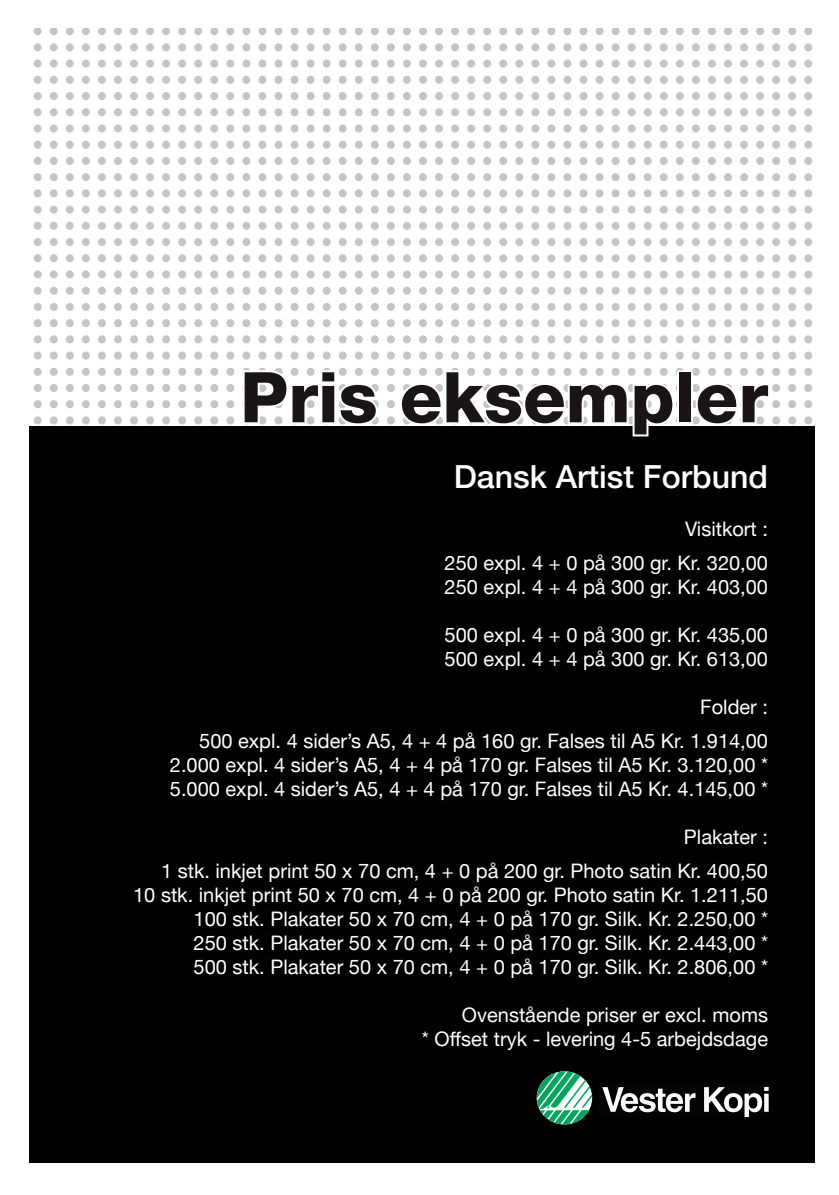
<style>
.page{position:relative;width:839px;height:1195px;background:#fff}
.page>*{position:absolute;margin:0;border:0;box-sizing:border-box;transform-origin:0 0}
.t1{font:800 70px "Helvetica Neue";color:#1a1415}
.t2{font:500 32px "Helvetica Neue";color:#fff}
.t3{font:20px/24px "Helvetica Neue";color:#fff;text-align:right}
</style>
<div class="page">
<div style="left:29px;top:29px;width:785px;height:1134px;background:#000"></div>
<div style="left:29px;top:29px;width:785px;height:397px;background:#fff"></div>
<svg style="left:33px;top:29px;width:9px;height:396px"></svg>
<svg style="left:50px;top:29px;width:8px;height:396px"></svg>
<svg style="left:66px;top:29px;width:8px;height:396px"></svg>
<svg style="left:82px;top:29px;width:8px;height:396px"></svg>
<svg style="left:98px;top:29px;width:8px;height:396px"></svg>
<svg style="left:114px;top:29px;width:8px;height:396px"></svg>
<svg style="left:130px;top:29px;width:8px;height:396px"></svg>
<svg style="left:146px;top:29px;width:8px;height:396px"></svg>
<svg style="left:162px;top:29px;width:8px;height:396px"></svg>
<svg style="left:178px;top:29px;width:8px;height:396px"></svg>
<svg style="left:194px;top:29px;width:8px;height:396px"></svg>
<svg style="left:210px;top:29px;width:8px;height:396px"></svg>
<svg style="left:226px;top:29px;width:8px;height:396px"></svg>
<svg style="left:788px;top:29px;width:8px;height:396px"></svg>
<svg style="left:804px;top:29px;width:8px;height:396px"></svg>
<svg style="left:242px;top:29px;width:137px;height:396px"></svg>
<svg style="left:387px;top:29px;width:296px;height:408px"></svg>
<svg style="left:692px;top:29px;width:88px;height:396px"></svg>
<img style="left:602px;top:1086px;width:166px;height:31px">
<svg style="left:536px;top:1071px;width:56px;height:54px"></svg>
<h1 class="t1" style="left:240px;top:356px;width:529px">Pris eksempler</h1>
<h2 class="t2" style="left:454px;top:457px;width:316px">Dansk Artist Forbund</h2>
<p class="t3" style="left:444px;top:511px;width:325px;line-height:34px">Visitkort :<br>250 expl. 4 + 0 på 300 gr. Kr. 320,00</p>
<p class="t3" style="left:444px;top:574px;width:325px">250 expl. 4 + 4 på 300 gr. Kr. 403,00</p>
<p class="t3" style="left:444px;top:622px;width:325px;text-align:left">500 expl. 4 + 0 på 300 gr. Kr. 435,00<br>500 expl. 4 + 4 på 300 gr. Kr. 613,00</p>
<p class="t3" style="left:199px;top:689px;width:570px;line-height:34px">Folder :<br>500 expl. 4 sider’s A5, 4 + 4 på 160 gr. Falses til A5 Kr. 1.914,00</p>
<p class="t3" style="left:170px;top:752px;width:599px;text-align:left">2.000 expl. 4 sider’s A5, 4 + 4 på 170 gr. Falses til A5 Kr. 3.120,00 *<br>5.000 expl. 4 sider’s A5, 4 + 4 på 170 gr. Falses til A5 Kr. 4.145,00 *</p>
<p class="t3" style="left:161px;top:819px;width:608px;line-height:34px">Plakater :<br>1 stk. inkjet print 50 x 70 cm, 4 + 0 på 200 gr. Photo satin Kr. 400,50</p>
<p class="t3" style="left:194px;top:882px;width:576px;text-align:justify;text-indent:-60px">10 stk. inkjet print 50 x 70 cm, 4 + 0 på 200 gr. Photo satin Kr. 1.211,50<br>100 stk. Plakater 50 x 70 cm, 4 + 0 på 170 gr. Silk. Kr. 2.250,00 * 250 stk. Plakater 50 x 70 cm, 4 + 0 på 170 gr. Silk. Kr. 2.443,00 * 500 stk. Plakater 50 x 70 cm, 4 + 0 på 170 gr. Silk. Kr. 2.806,00 *</p>
<p class="t3" style="left:422px;top:1002px;width:347px">Ovenstående priser er excl. moms<br>* Offset tryk - levering 4-5 arbejdsdage</p>
</div>
